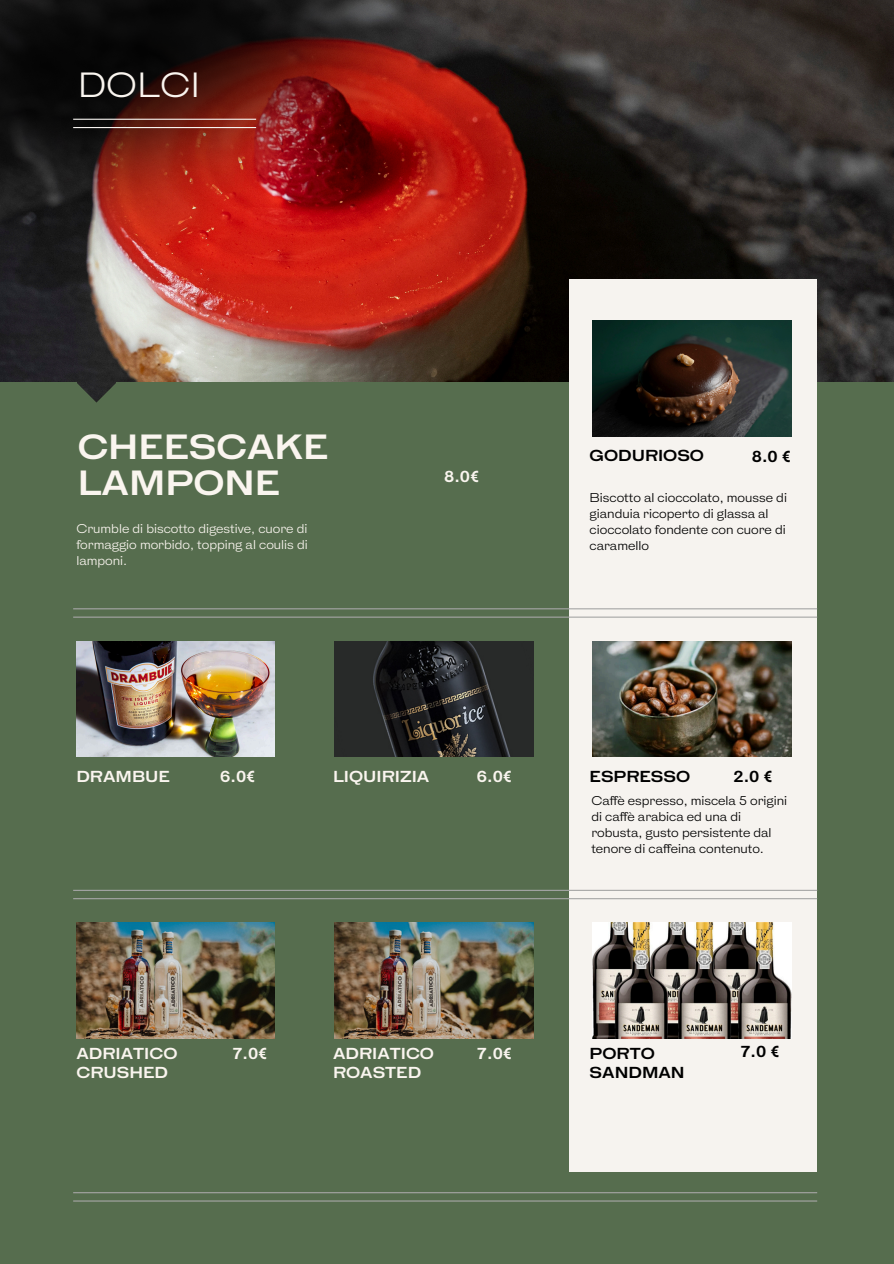
<style>
.page{position:relative;width:894px;height:1264px;background:#fff}
.page>*{position:absolute;margin:0;border:0;box-sizing:border-box;transform-origin:0 0}
.t1{font:700 33px/36px "HK Gothic";color:#faf5ef}
.t2{font:33px "HK Gothic";color:#faf5ef}
.t3{font:700 15px/19.2px "HK Gothic";color:#faf5ef}
.t4{font:700 15px/19.2px "HK Gothic";color:#000}
.t5{font:12px/16px "HK Gothic";color:#000}
.t6{font:12px/16px "HK Gothic";color:#faf5ef;text-align:justify}
</style>
<div class="page">
<div style="left:0;top:0;width:893px;height:1263px;background:#566d4e"></div>
<img style="left:0;top:0;width:893px;height:382px">
<svg style="left:77px;top:382px;width:39px;height:21px"></svg>
<div style="left:569px;top:279px;width:248px;height:892px;background:#f6f3ef"></div>
<img style="left:76px;top:641px;width:199px;height:115px">
<img style="left:334px;top:641px;width:199px;height:115px">
<img style="left:592px;top:641px;width:199px;height:115px">
<img style="left:76px;top:922px;width:199px;height:116px">
<img style="left:334px;top:922px;width:199px;height:116px">
<img style="left:592px;top:922px;width:199px;height:116px">
<hr style="left:73px;top:1200px;width:744px;height:1px;background:#a6a6a6">
<hr style="left:73px;top:898px;width:744px;height:1px;background:#a6a6a6">
<hr style="left:73px;top:616px;width:744px;height:1px;background:#a6a6a6">
<hr style="left:73px;top:1192px;width:744px;height:1px;background:#a6a6a6">
<hr style="left:73px;top:889px;width:744px;height:1px;background:#a6a6a6">
<hr style="left:73px;top:608px;width:744px;height:1px;background:#a6a6a6">
<img style="left:0;top:0;width:524px;height:364px">
<hr style="left:73px;top:119px;width:183px;height:1px;background:#f6f3ef">
<hr style="left:73px;top:127px;width:183px;height:1px;background:#f6f3ef">
<img style="left:592px;top:321px;width:199px;height:115px">
<p class="t2" style="left:78px;top:68px;width:124px">DOLCI</p>
<p class="t1" style="left:78px;top:432px;width:252px">CHEESCAKE<br>LAMPONE</p>
<h4 class="t6" style="left:76px;top:521px;width:233px">Crumble di biscotto digestive, cuore di formaggio morbido, topping al coulis di lamponi.</h4>
<h4 class="t3" style="left:444px;top:468px;width:37px">8.0€</h4>
<h4 class="t4" style="left:589px;top:447px;width:116px">GODURIOSO</h4>
<p class="t4" style="left:751px;top:448px;width:41px">8.0 €</p>
<h3 class="t5" style="left:589px;top:490px;width:199px">Biscotto al cioccolato, mousse di gianduia ricoperto di glassa al cioccolato fondente con cuore di caramello</h3>
<p class="t3" style="left:333px;top:768px;width:98px">LIQUIRIZIA</p>
<p class="t4" style="left:733px;top:768px;width:41px">2.0 €</p>
<p class="t5" style="left:591px;top:793px;width:197px">Caffè espresso, miscela 5 origini di caffè arabica ed una di robusta, gusto persistente dal tenore di caffeina contenuto.</p>
<h3 class="t4" style="left:589px;top:768px;width:102px">ESPRESSO</h3>
<h1 class="t3" style="left:76px;top:768px;width:95px">DRAMBUE</h1>
<h4 class="t3" style="left:477px;top:768px;width:37px">6.0€</h4>
<h3 class="t3" style="left:220px;top:768px;width:37px">6.0€</h3>
<h4 class="t3" style="left:232px;top:1045px;width:37px">7.0€</h4>
<h3 class="t4" style="left:740px;top:1043px;width:41px">7.0 €</h3>
<h4 class="t3" style="left:76px;top:1045px;width:102px">ADRIATICO<br>CRUSHED</h4>
<h4 class="t3" style="left:333px;top:1045px;width:102px">ADRIATICO</h4>
<h3 class="t3" style="left:477px;top:1045px;width:37px">7.0€</h3>
<p class="t4" style="left:589px;top:1045px;width:97px">PORTO<br>SANDMAN</p>
<h4 class="t3" style="left:333px;top:1064px;width:90px">ROASTED</h4>
</div>
